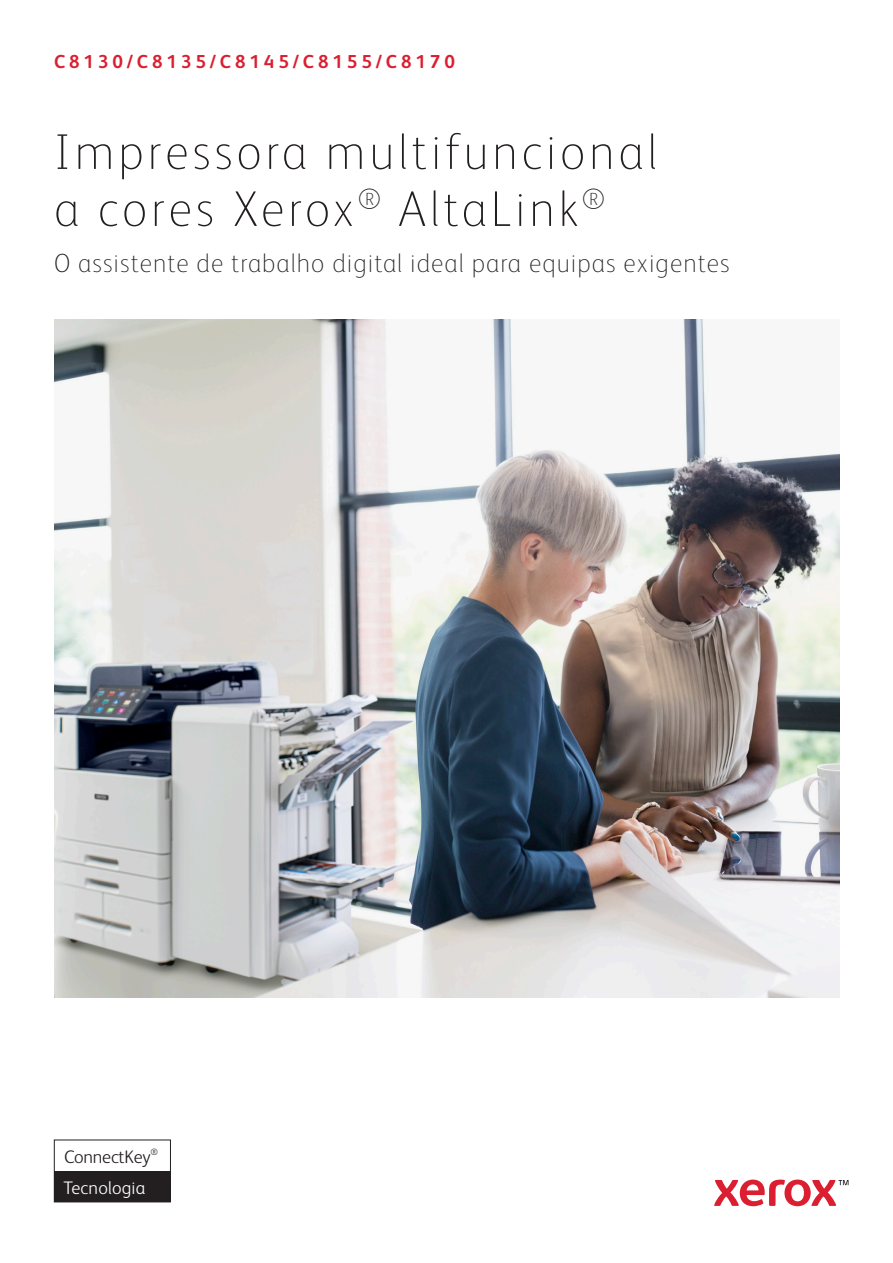
<style>
.page{position:relative;width:893px;height:1263px;background:#fff}
.page>*{position:absolute;margin:0;border:0;box-sizing:border-box;transform-origin:0 0}
.Cover_Title_EXPERT_3{font:100 50.25px/57px "Xerox Sans";letter-spacing:.075em;color:#231f20}
.Cover_Subhead{font:100 26.25px "Xerox Sans";letter-spacing:.04em;color:#231f20}
.Title_Crosshead_left{font:700 18.75px "Xerox Sans";letter-spacing:.21em;color:#db1e30}
.Body_Subhead{font:300 18.15px "Xerox Sans";letter-spacing:-.01em;color:#231f20}
.Body_Subhead-2{font:300 18.15px "Xerox Sans";letter-spacing:.01em;color:#fff}
</style>
<div class="page">
<img style="left:55px;top:319px;width:785px;height:679px">
<svg style="left:714px;top:1179px;width:134px;height:27px"></svg>
<div style="left:54px;top:1140px;width:117px;height:62px;border:1px solid #231f20"></div>
<div style="left:54px;top:1171px;width:116px;height:31px;background:#231f20"></div>
<p class="Title_Crosshead_left" style="left:54px;top:49px;width:402px">C8130/C8135/C8145/C8155/C8170</p>
<p class="Cover_Title_EXPERT_3" style="left:54px;top:121px;width:604px">Impressora multifuncional a cores Xerox<sup>®</sup> AltaLink<sup>®</sup></p>
<p class="Cover_Subhead" style="left:54px;top:245px;width:677px">O assistente de trabalho digital ideal para equipas exigentes</p>
<p class="Body_Subhead" style="left:64px;top:1145px;width:96px">ConnectKey<sup>®</sup></p>
<p class="Body_Subhead-2" style="left:64px;top:1175px;width:83px">Tecnologia</p>
</div>
